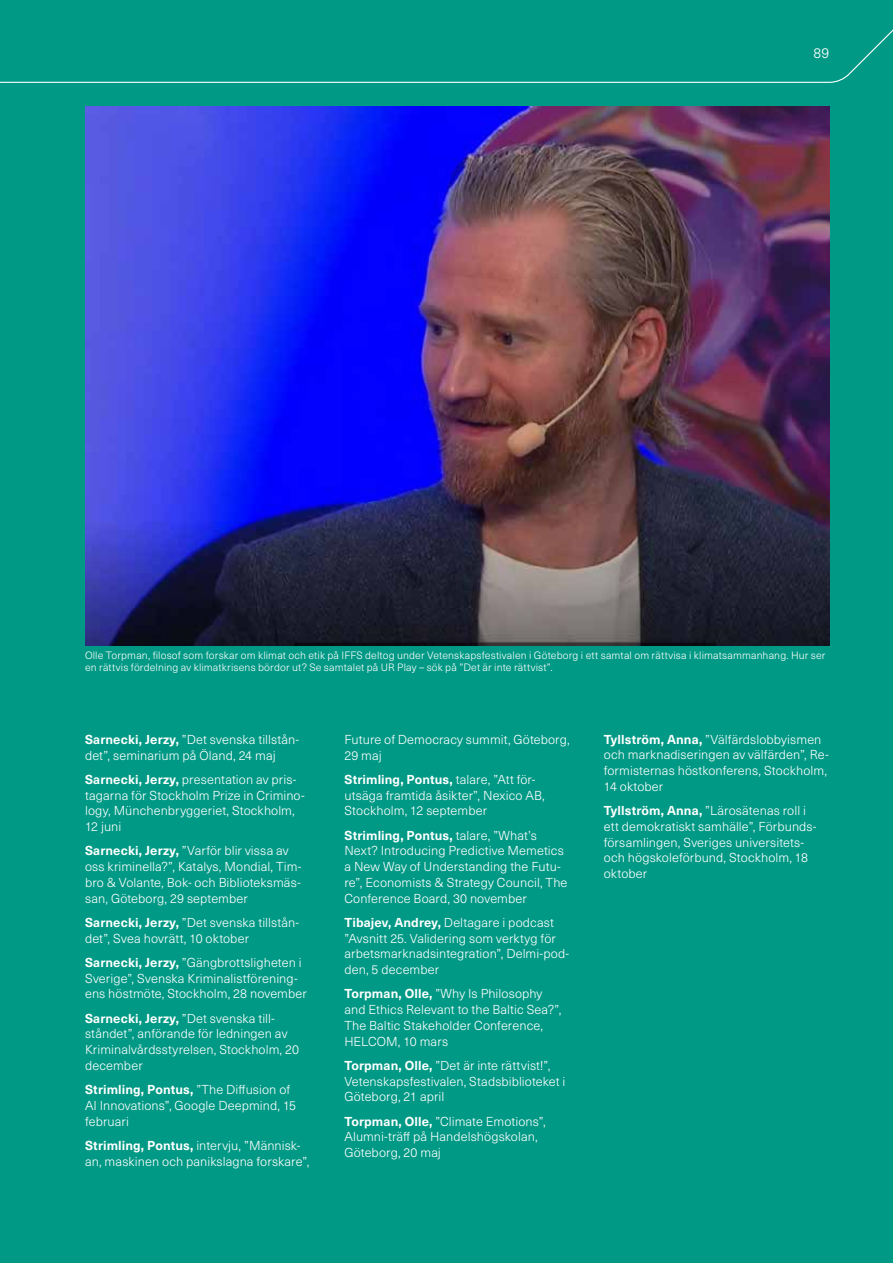
<style>
.page{position:relative;width:893px;height:1263px;background:#009985}
.page>*{position:absolute;margin:0;border:0;box-sizing:border-box;transform-origin:0 0}
.t1{font:300 14.25px "Neue Haas Unica Pro";color:#fff}
.t2{font:300 12.75px/15.8px "Neue Haas Unica Pro";letter-spacing:.005em;color:#fff}
.t3{font:300 10.5px/12.6px "Neue Haas Unica Pro";letter-spacing:.015em;color:#fff}
.s1{font-weight:700}
</style>
<div class="page">
<svg style="left:1px;top:29px;width:892px;height:54px"></svg>
<img style="left:85px;top:107px;width:744px;height:538px">
<p class="t1" style="left:813px;top:44px;width:17px">89</p>
<p class="t3" style="left:85px;top:649px;width:742px">Olle Torpman, filosof som forskar om klimat och etik på IFFS deltog under Vetenskapsfestivalen i Göteborg i ett samtal om rättvisa i klimatsammanhang. Hur ser en rättvis fördelning av klimatkrisens bördor ut? Se samtalet på UR Play – sök på ”Det är inte rättvist”.</p>
<p class="t2" style="left:85px;top:732px;width:216px"><span class="s1">Sarnecki, Jerzy,</span> ”Det svenska tillstån&shy;det”, seminarium på Öland, 24 maj</p>
<p class="t2" style="left:85px;top:772px;width:221px"><span class="s1">Sarnecki, Jerzy,</span> presentation av pris&shy;tagarna för Stockholm Prize in Crimino&shy;logy, Münchenbryggeriet, Stockholm,<br>12 juni</p>
<p class="t2" style="left:85px;top:843px;width:218px"><span class="s1">Sarnecki, Jerzy,</span> ”Varför blir vissa av oss kriminella?”, Katalys, Mondial, Tim&shy;bro &amp; Volante, Bok- och Biblioteksmäs&shy;san, Göteborg, 29 september</p>
<p class="t2" style="left:85px;top:915px;width:216px"><span class="s1">Sarnecki, Jerzy,</span> ”Det svenska tillstån&shy;det”, Svea hovrätt, 10 oktober</p>
<p class="t2" style="left:85px;top:955px;width:223px"><span class="s1">Sarnecki, Jerzy,</span> ”Gängbrottsligheten i<br>Sverige”, Svenska Kriminalistförening&shy;ens höstmöte, Stockholm, 28 november</p>
<p class="t2" style="left:85px;top:1010px;width:216px"><span class="s1">Sarnecki, Jerzy,</span> ”Det svenska till&shy;ståndet”, anförande för ledningen av<br>Kriminalvårdsstyrelsen, Stockholm, 20 december</p>
<p class="t2" style="left:85px;top:1082px;width:213px"><span class="s1">Strimling, Pontus,</span> ”The Diffusion of<br>AI Innovations”, Google Deepmind, 15 februari</p>
<p class="t2" style="left:85px;top:1138px;width:226px"><span class="s1">Strimling, Pontus,</span> intervju, ”Människ&shy;an, maskinen och panikslagna forskare”,</p>
<p class="t2" style="left:344px;top:732px;width:227px">Future of Democracy summit, Göteborg,<br>29 maj</p>
<p class="t2" style="left:344px;top:772px;width:202px"><span class="s1">Strimling, Pontus,</span> talare, ”Att för&shy;utsäga framtida åsikter”, Nexico AB,<br>Stockholm, 12 september</p>
<p class="t2" style="left:344px;top:827px;width:225px"><span class="s1">Strimling, Pontus,</span> talare, ”What’s Next? Introducing Predictive Memetics a New Way of Understanding the Futu&shy;re”, Economists &amp; Strategy Council, The Conference Board, 30 november</p>
<p class="t2" style="left:344px;top:915px;width:226px"><span class="s1">Tibajev, Andrey,</span> Deltagare i podcast ”Avsnitt 25. Validering som verktyg för arbetsmarknadsintegration”, Delmi-pod&shy;den, 5 december</p>
<p class="t2" style="left:344px;top:986px;width:218px"><span class="s1">Torpman, Olle,</span> ”Why Is Philosophy and Ethics Relevant to the Baltic Sea?”,<br>The Baltic Stakeholder Conference,<br>HELCOM, 10 mars</p>
<p class="t2" style="left:344px;top:1058px;width:222px"><span class="s1">Torpman, Olle,</span> ”Det är inte rättvist!”,<br>Vetenskapsfestivalen, Stadsbiblioteket i<br>Göteborg, 21 april</p>
<p class="t2" style="left:344px;top:1113px;width:203px"><span class="s1">Torpman, Olle,</span> ”Climate Emotions”,<br>Alumni-träff på Handelshögskolan,<br>Göteborg, 20 maj</p>
<p class="t2" style="left:604px;top:731px;width:227px"><span class="s1">Tyllström, Anna,</span> ”Välfärdslobbyismen och marknadiseringen av välfärden”, Re&shy;formisternas höstkonferens, Stockholm, 14 oktober</p>
<p class="t2" style="left:604px;top:803px;width:214px"><span class="s1">Tyllström, Anna,</span> ”Lärosätenas roll i ett demokratiskt samhälle”, Förbunds&shy;församlingen, Sveriges universitets&shy;och högskoleförbund, Stockholm, 18 oktober</p>
</div>
